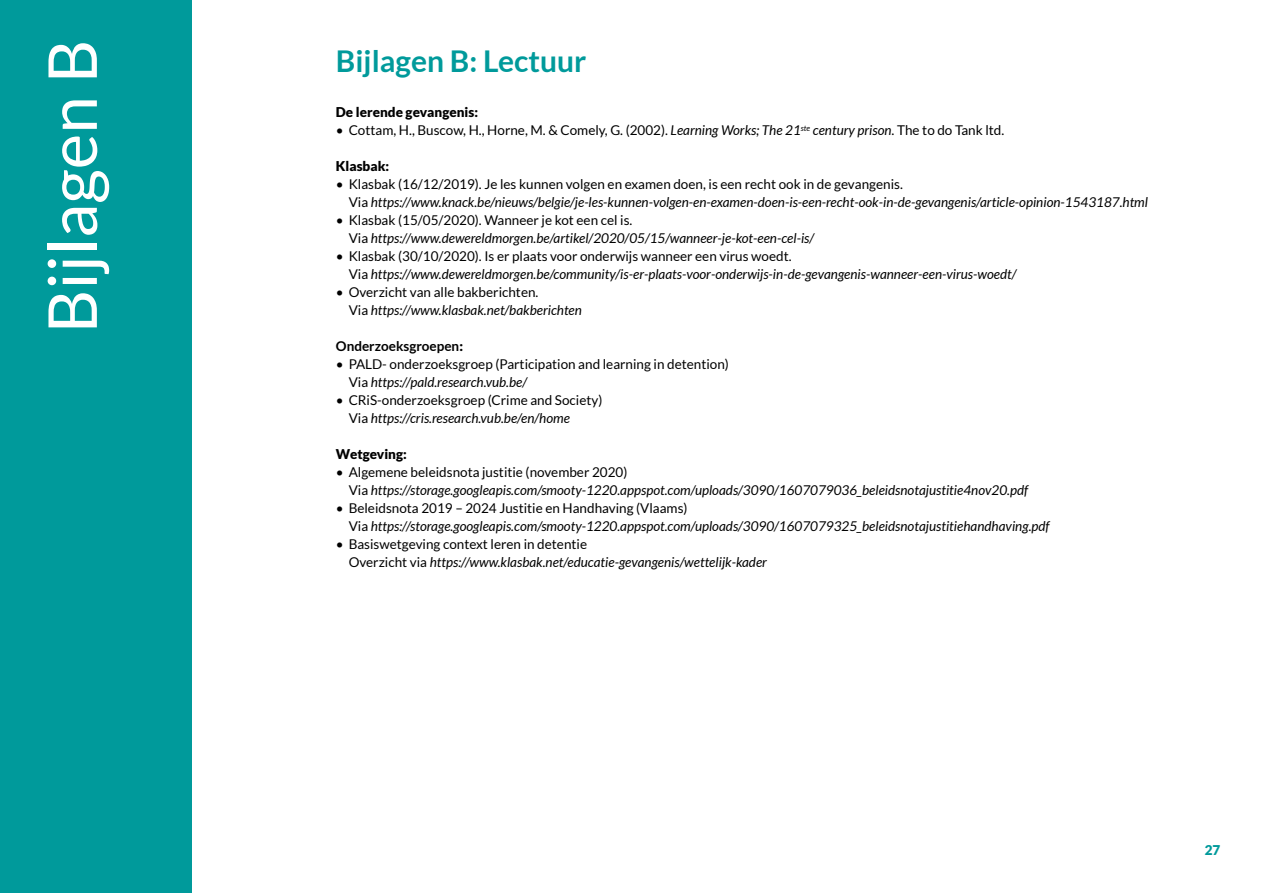
<style>
.page{position:relative;width:1263px;height:893px;background:#fff}
.page>*{position:absolute;margin:0;border:0;box-sizing:border-box;transform-origin:0 0}
.t1{font:67.5px "Lato";color:#fff}
.t2{font:700 30px "Lato";color:#009a9b}
.t3{font:italic 13.5px/18px "Lato";color:#000}
.t4{font:13.5px/18px "Lato";color:#000}
.t5{font:900 13.5px "Lato";color:#000}
.t6{font:700 13.5px "Lato";color:#000}
.t7{font:900 13.5px "Lato";color:#009a9b}
.s1{font-style:italic}
.s2{font-style:normal}
.s3{font-weight:900}
</style>
<div class="page">
<div style="left:0;top:0;width:191px;height:893px;background:#009a9b"></div>
<h1 class="t1" style="left:35px;top:333px;width:295px;rotate:-90deg">Bijlagen B</h1>
<h2 class="t2" style="left:336px;top:44px;width:252px">Bijlagen B: Lectuur</h2>
<p class="t5" style="left:336px;top:104px;width:144px">De lerende gevangenis:</p>
<p class="t4" style="left:336px;top:121px;width:670px">• Cottam, H., Buscow, H., Horne, M. &amp; Comely, G. (2002). <span class="s1">Learning Works; The 21</span><sup>ste</sup> <span class="s1">century prison.</span> The to do Tank ltd.</p>
<p class="t5" style="left:336px;top:158px;width:55px">Klasbak:</p>
<p class="t3" style="left:349px;top:175px;width:801px;text-indent:-13px"><span class="s2">• Klasbak (16/12/2019). Je les kunnen volgen en examen doen, is een recht ook in de gevangenis.<br>Via</span> https://www.knack.be/nieuws/belgie/je-les-kunnen-volgen-en-examen-doen-is-een-recht-ook-in-de-gevangenis/article-opinion-1543187.html</p>
<p class="t3" style="left:349px;top:211px;width:467px;text-indent:-13px"><span class="s2">• Klasbak (15/05/2020). Wanneer je kot een cel is.<br>Via</span> https://www.dewereldmorgen.be/artikel/2020/05/15/wanneer-je-kot-een-cel-is/</p>
<p class="t3" style="left:349px;top:247px;width:669px;text-indent:-13px"><span class="s2">• Klasbak (30/10/2020). Is er plaats voor onderwijs wanneer een virus woedt.<br>Via</span> https://www.dewereldmorgen.be/community/is-er-plaats-voor-onderwijs-in-de-gevangenis-wanneer-een-virus-woedt/</p>
<p class="t3" style="left:349px;top:283px;width:235px;text-indent:-13px"><span class="s2">• Overzicht van alle bakberichten.<br>Via</span> https://www.klasbak.net/bakberichten</p>
<p class="t6" style="left:336px;top:338px;width:129px">Onderzoeksgroepen<span class="s3">:</span></p>
<p class="t4" style="left:349px;top:355px;width:382px;text-indent:-13px">• PALD- onderzoeksgroep (Participation and learning in detention)<br>Via <span class="s1">https://pald.research.vub.be/</span></p>
<p class="t4" style="left:349px;top:391px;width:255px;text-indent:-13px">• CRiS-onderzoeksgroep (Crime and Society)<br>Via <span class="s1">https://cris.research.vub.be/en/home</span></p>
<p class="t5" style="left:336px;top:446px;width:72px">Wetgeving:</p>
<p class="t3" style="left:349px;top:463px;width:681px;text-indent:-13px"><span class="s2">• Algemene beleidsnota justitie (november 2020)<br>Via</span> https://storage.googleapis.com/smooty-1220.appspot.com/uploads/3090/1607079036_beleidsnotajustitie4nov20.pdf</p>
<p class="t3" style="left:349px;top:499px;width:702px;text-indent:-13px"><span class="s2">• Beleidsnota 2019 – 2024 Justitie en Handhaving (Vlaams)<br>Via</span> https://storage.googleapis.com/smooty-1220.appspot.com/uploads/3090/1607079325_beleidsnotajustitiehandhaving.pdf</p>
<p class="t3" style="left:349px;top:535px;width:420px;text-indent:-13px"><span class="s2">• Basiswetgeving context leren in detentie<br>Overzicht via</span> https://www.klasbak.net/educatie-gevangenis/wettelijk-kader</p>
<p class="t7" style="left:1205px;top:842px;width:17px">27</p>
</div>
